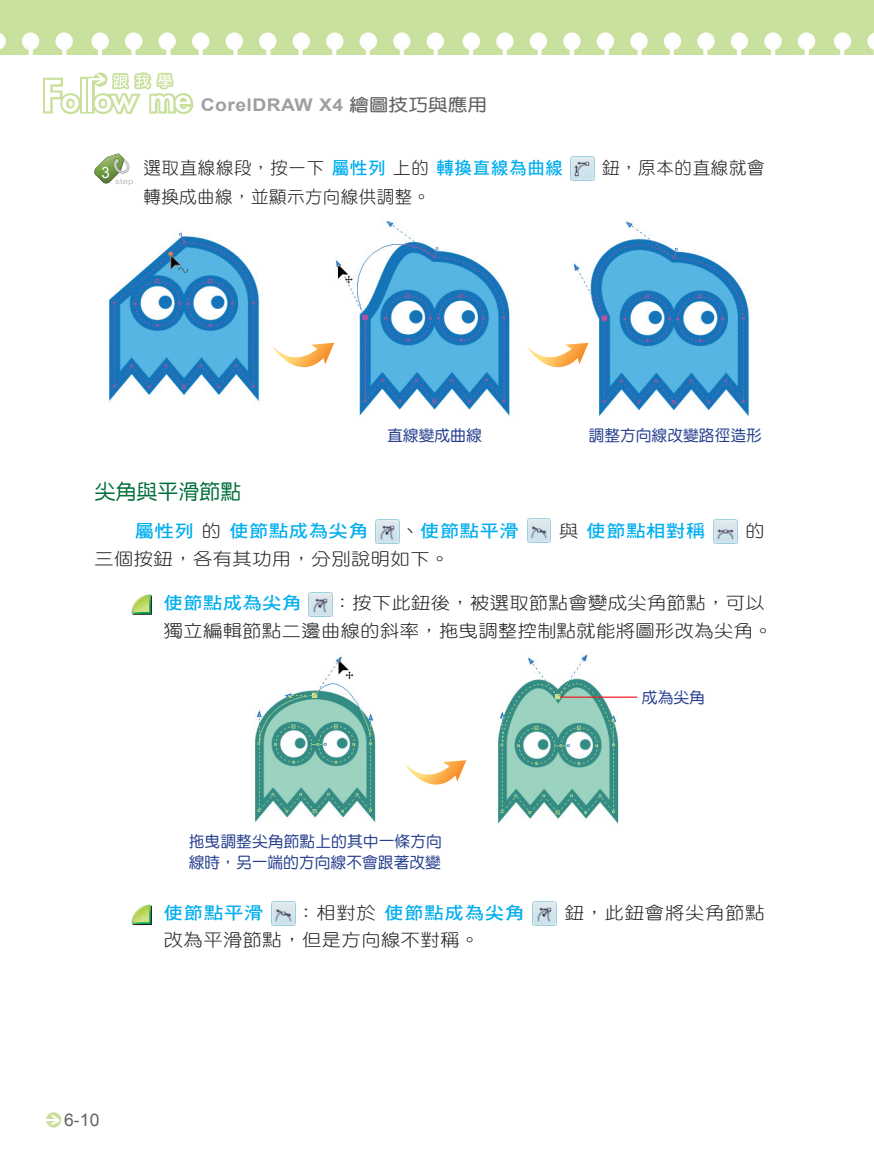
<style>
.page{position:relative;width:874px;height:1171px;background:#fff}
.page>*{position:absolute;margin:0;border:0;box-sizing:border-box;transform-origin:0 0}
.t1{font:21px "DF Yuan Std W5";color:#006f3a}
.t2{font:17.5px/28px "DF Yuan Std W3";letter-spacing:.025em;color:#231f20;scale:1.1 1}
.t3{font:17.5px "DF Yuan Std W3";letter-spacing:.025em;color:#231f20}
.t4{font:17.5px "DF Hei Std W7";letter-spacing:.03em;color:#00aeef;scale:1.1 1}
.t5{font:700 17.5px "Arial";letter-spacing:.025em;color:#9d9fa2;scale:1.1 1}
.t6{font:17.5px "DF Yuan Std W3";letter-spacing:.045em;color:#231f20;scale:1.1 1}
.t7{font:17.5px "Arial";color:#636366}
.t8{font:15.75px/21px "DF Yuan Std W5";color:#253f8e}
.t9{font:15.58px "Arial";color:#fff;scale:.95 1}
.s1{font-family:"DF Yuan Std W7";font-weight:400;color:#636366}
.s2{font-family:"DF Hei Std W7";color:#00aeef}
.s3{font-family:"DF Yuan Std W3";color:#231f20}
</style>
<div class="page">
<img style="left:0;top:0;width:873px;height:55px">
<svg style="left:43px;top:72px;width:150px;height:42px"></svg>
<div style="left:46px;top:1112px;width:15px;height:15px;background:#c8e09c;border-radius:50%"></div>
<svg style="left:46px;top:1115px;width:14px;height:10px"></svg>
<svg style="left:94px;top:153px;width:39px;height:33px"></svg>
<img style="left:570px;top:157px;width:24px;height:24px">
<img style="left:109px;top:232px;width:151px;height:169px">
<img style="left:335px;top:221px;width:175px;height:195px">
<img style="left:573px;top:221px;width:176px;height:195px">
<svg style="left:272px;top:343px;width:62px;height:25px"></svg>
<svg style="left:527px;top:343px;width:61px;height:29px"></svg>
<img style="left:376px;top:519px;width:23px;height:24px">
<img style="left:527px;top:519px;width:23px;height:24px">
<img style="left:713px;top:519px;width:24px;height:24px">
<svg style="left:131px;top:594px;width:21px;height:21px"></svg>
<img style="left:308px;top:592px;width:24px;height:24px">
<img style="left:255px;top:656px;width:121px;height:167px">
<img style="left:498px;top:654px;width:121px;height:170px">
<svg style="left:404px;top:760px;width:62px;height:25px"></svg>
<svg style="left:131px;top:904px;width:21px;height:21px"></svg>
<img style="left:272px;top:901px;width:24px;height:24px">
<img style="left:532px;top:901px;width:24px;height:24px">
<hr style="left:560px;top:696px;width:77px;height:2px;background:#ee1d23">
<p class="t5" style="left:200px;top:93px;width:262px">CorelDRAW X4 <span class="s1">繪圖技巧與應用</span></p>
<p class="t9" style="left:101px;top:162px;width:10px">3</p>
<p class="t3" style="left:143px;top:158px;width:421px">選取直線線段，按一下<span class="s2">屬性列</span>上的<span class="s2">轉換直線為曲線</span></p>
<p class="t3" style="left:601px;top:158px;width:164px">鈕，原本的直線就會</p>
<p class="t3" style="left:143px;top:188px;width:288px">轉換成曲線，並顯示方向線供調整。</p>
<p class="t8" style="left:387px;top:424px;width:96px">直線變成曲線</p>
<p class="t8" style="left:588px;top:424px;width:175px">調整方向線改變路徑造形</p>
<p class="t1" style="left:94px;top:480px;width:149px">尖角與平滑節點</p>
<p class="t4" style="left:135px;top:521px;width:213px">屬性列<span class="s3">的</span>使節點成為尖角</p>
<p class="t4" style="left:400px;top:521px;width:109px"><span class="s3">、</span>使節點平滑</p>
<p class="t4" style="left:559px;top:521px;width:134px"><span class="s3">與</span>使節點相對稱</p>
<p class="t2" style="left:745px;top:516px;width:19px">的</p>
<p class="t2" style="left:94px;top:545px;width:324px">三個按鈕，各有其功用，分別說明如下。</p>
<p class="t4" style="left:164px;top:593px;width:126px">使節點成為尖角</p>
<p class="t2" style="left:164px;top:588px;width:555px;text-indent:169px">：按下此鈕後，被選取節點會變成尖角節點，可以獨立編輯節點二邊曲線的斜率，拖曳調整控制點就能將圖形改為尖角。</p>
<p class="t8" style="left:641px;top:686px;width:64px">成為尖角</p>
<p class="t8" style="left:189px;top:830px;width:254px">拖曳調整尖角節點上的其中一條方向線時，另一端的方向線不會跟著改變</p>
<p class="t4" style="left:164px;top:903px;width:92px">使節點平滑</p>
<p class="t4" style="left:296px;top:903px;width:208px"><span class="s3">：相對於</span>使節點成為尖角</p>
<p class="t6" style="left:564px;top:903px;width:183px">鈕，此鈕會將尖角節點</p>
<p class="t2" style="left:164px;top:925px;width:288px">改為平滑節點，但是方向線不對稱。</p>
<p class="t7" style="left:64px;top:1108px;width:37px">6-10</p>
</div>
